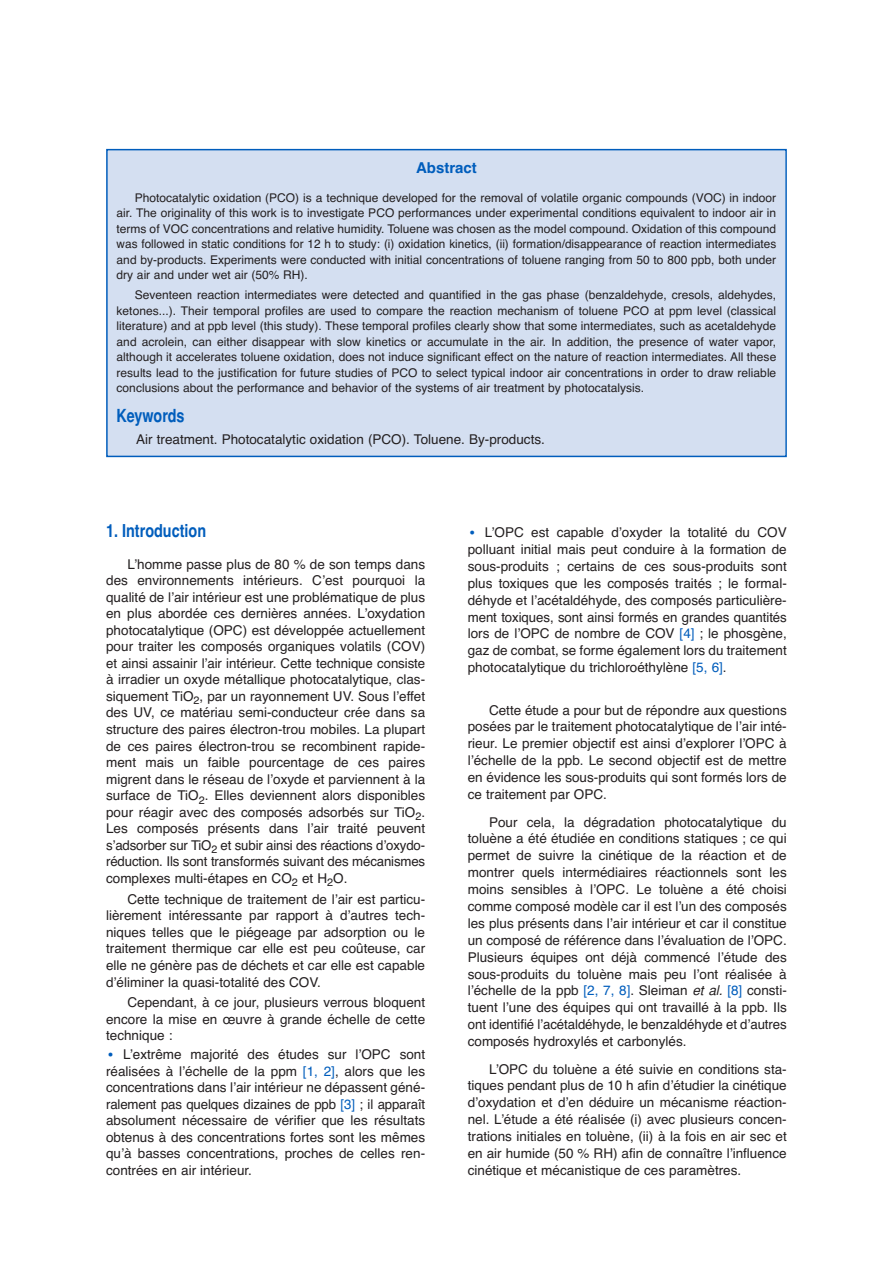
<style>
.page{position:relative;width:893px;height:1263px;background:#fff}
.page>*{position:absolute;margin:0;border:0;box-sizing:border-box;transform-origin:0 0}
.t1{font:700 18px "Helvetica";color:#005dbc;scale:.8 1}
.t2{font:700 15px "Helvetica";color:#005dbc}
.t3{font:13.5px/16.5px "Helvetica";color:#231f20;text-align:justify}
.t4{font:12px/15.6px "Helvetica";color:#231f20;text-align:justify}
.s1{font-size:18px;color:#005dbc}
.s2{color:#005dbc}
.s3{font-style:italic}
</style>
<div class="page">
<div style="left:108px;top:150px;width:677px;height:306px;background:#d4dff1"></div>
<div style="left:106px;top:149px;width:680px;height:308px;border:2px solid #005dbc"></div>
<p class="t2" style="left:416px;top:163px;width:62px">Abstract</p>
<p class="t4" style="left:117px;top:191px;width:661px;text-indent:18px">Photocatalytic oxidation (PCO) is a technique developed for the removal of volatile organic compounds (VOC) in indoor air. The originality of this work is to investigate PCO performances under experimental conditions equivalent to indoor air in terms of VOC concentrations and relative humidity. Toluene was chosen as the model compound. Oxidation of this compound was followed in static conditions for 12 h to study: (i) oxidation kinetics, (ii) formation/disappearance of reaction intermediates and by-products. Experiments were conducted with initial concentrations of toluene ranging from 50 to 800 ppb, both under dry air and under wet air (50% RH).</p>
<p class="t4" style="left:117px;top:288px;width:661px;text-indent:18px">Seventeen reaction intermediates were detected and quantified in the gas phase (benzaldehyde, cresols, aldehydes, ketones...). Their temporal profiles are used to compare the reaction mechanism of toluene PCO at ppm level (classical literature) and at ppb level (this study). These temporal profiles clearly show that some intermediates, such as acetaldehyde and acrolein, can either disappear with slow kinetics or accumulate in the air. In addition, the presence of water vapor, although it accelerates toluene oxidation, does not induce significant effect on the nature of reaction intermediates. All these results lead to the justification for future studies of PCO to select typical indoor air concentrations in order to draw reliable conclusions about the performance and behavior of the systems of air treatment by photocatalysis.</p>
<h1 class="t1" style="left:117px;top:409px;width:86px">Keywords</h1>
<p class="t3" style="left:136px;top:432px;width:410px">Air treatment. Photocatalytic oxidation (PCO). Toluene. By-products.</p>
<h1 class="t1" style="left:106px;top:524px;width:126px">1. Introduction</h1>
<p class="t3" style="left:106px;top:557px;width:320px;text-indent:21px">L’homme passe plus de 80 % de son temps dans des environnements intérieurs. C’est pourquoi la qualité de l’air intérieur est une problématique de plus en plus abordée ces dernières années. L’oxydation photocatalytique (OPC) est développée actuellement pour traiter les composés organiques volatils (COV) et ainsi assainir l’air intérieur. Cette technique consiste à irradier un oxyde métallique photocatalytique, clas&shy;siquement TiO<sub>2</sub>, par un rayonnement UV. Sous l’effet des UV, ce matériau semi-conducteur crée dans sa structure des paires électron-trou mobiles. La plupart de ces paires électron-trou se recombinent rapide&shy;ment mais un faible pourcentage de ces paires migrent dans le réseau de l’oxyde et parviennent à la surface de TiO<sub>2</sub>. Elles deviennent alors disponibles pour réagir avec des composés adsorbés sur TiO<sub>2</sub>.<br>Les composés présents dans l’air traité peuvent s’adsorber sur TiO<sub>2</sub> et subir ainsi des réactions d’oxydo&shy;réduction. Ils sont transformés suivant des mécanismes complexes multi-étapes en CO<sub>2</sub> et H<sub>2</sub>O.</p>
<p class="t3" style="left:106px;top:892px;width:320px;text-indent:21px">Cette technique de traitement de l’air est particu&shy;lièrement intéressante par rapport à d’autres tech&shy;niques telles que le piégeage par adsorption ou le traitement thermique car elle est peu coûteuse, car elle ne génère pas de déchets et car elle est capable d’éliminer la quasi-totalité des COV.</p>
<p class="t3" style="left:106px;top:996px;width:320px;text-indent:21px">Cependant, à ce jour, plusieurs verrous bloquent encore la mise en œuvre à grande échelle de cette technique :</p>
<p class="t3" style="left:106px;top:1047px;width:320px"><span class="s1">•</span> L’extrême majorité des études sur l’OPC sont réalisées à l’échelle de la ppm <span class="s2">[1, 2]</span>, alors que les concentrations dans l’air intérieur ne dépassent géné&shy;ralement pas quelques dizaines de ppb <span class="s2">[3]</span> ; il apparaît absolument nécessaire de vérifier que les résultats obtenus à des concentrations fortes sont les mêmes qu’à basses concentrations, proches de celles ren&shy;contrées en air intérieur.</p>
<p class="t3" style="left:468px;top:525px;width:320px;line-height:17px"><span class="s1">•</span> L’OPC est capable d’oxyder la totalité du COV polluant initial mais peut conduire à la formation de sous-produits ; certains de ces sous-produits sont plus toxiques que les composés traités ; le formal - déhyde et l’acétaldéhyde, des composés particulière&shy;ment toxiques, sont ainsi formés en grandes quantités lors de l’OPC de nombre de COV <span class="s2">[4]</span> ; le phosgène, gaz de combat, se forme également lors du traitement photocatalytique du trichloroéthylène <span class="s2">[5, 6]</span>.</p>
<p class="t3" style="left:467px;top:703px;width:320px;line-height:17px;text-indent:21px">Cette étude a pour but de répondre aux questions posées par le traitement photocatalytique de l’air inté&shy;rieur. Le premier objectif est ainsi d’explorer l’OPC à l’échelle de la ppb. Le second objectif est de mettre en évidence les sous-produits qui sont formés lors de ce traitement par OPC.</p>
<p class="t3" style="left:468px;top:815px;width:320px;line-height:17px;text-indent:21px">Pour cela, la dégradation photocatalytique du toluène a été étudiée en conditions statiques ; ce qui permet de suivre la cinétique de la réaction et de montrer quels intermédiaires réactionnels sont les moins sensibles à l’OPC. Le toluène a été choisi comme composé modèle car il est l’un des composés les plus présents dans l’air intérieur et car il constitue un composé de référence dans l’évaluation de l’OPC.<br>Plusieurs équipes ont déjà commencé l’étude des sous-produits du toluène mais peu l’ont réalisée à l’échelle de la ppb <span class="s2">[2, 7, 8]</span>. Sleiman <span class="s3">et al.</span> <span class="s2">[8]</span> consti&shy;tuent l’une des équipes qui ont travaillé à la ppb. Ils ont identifié l’acétaldéhyde, le benzaldéhyde et d’autres composés hydroxylés et carbonylés.</p>
<p class="t3" style="left:468px;top:1062px;width:320px;line-height:17px;text-indent:21px">L’OPC du toluène a été suivie en conditions sta&shy;tiques pendant plus de 10 h afin d’étudier la cinétique d’oxydation et d’en déduire un mécanisme réaction&shy;nel. L’étude a été réalisée (i) avec plusieurs concen&shy;trations initiales en toluène, (ii) à la fois en air sec et en air humide (50 % RH) afin de connaître l’influence cinétique et mécanistique de ces paramètres.</p>
</div>
